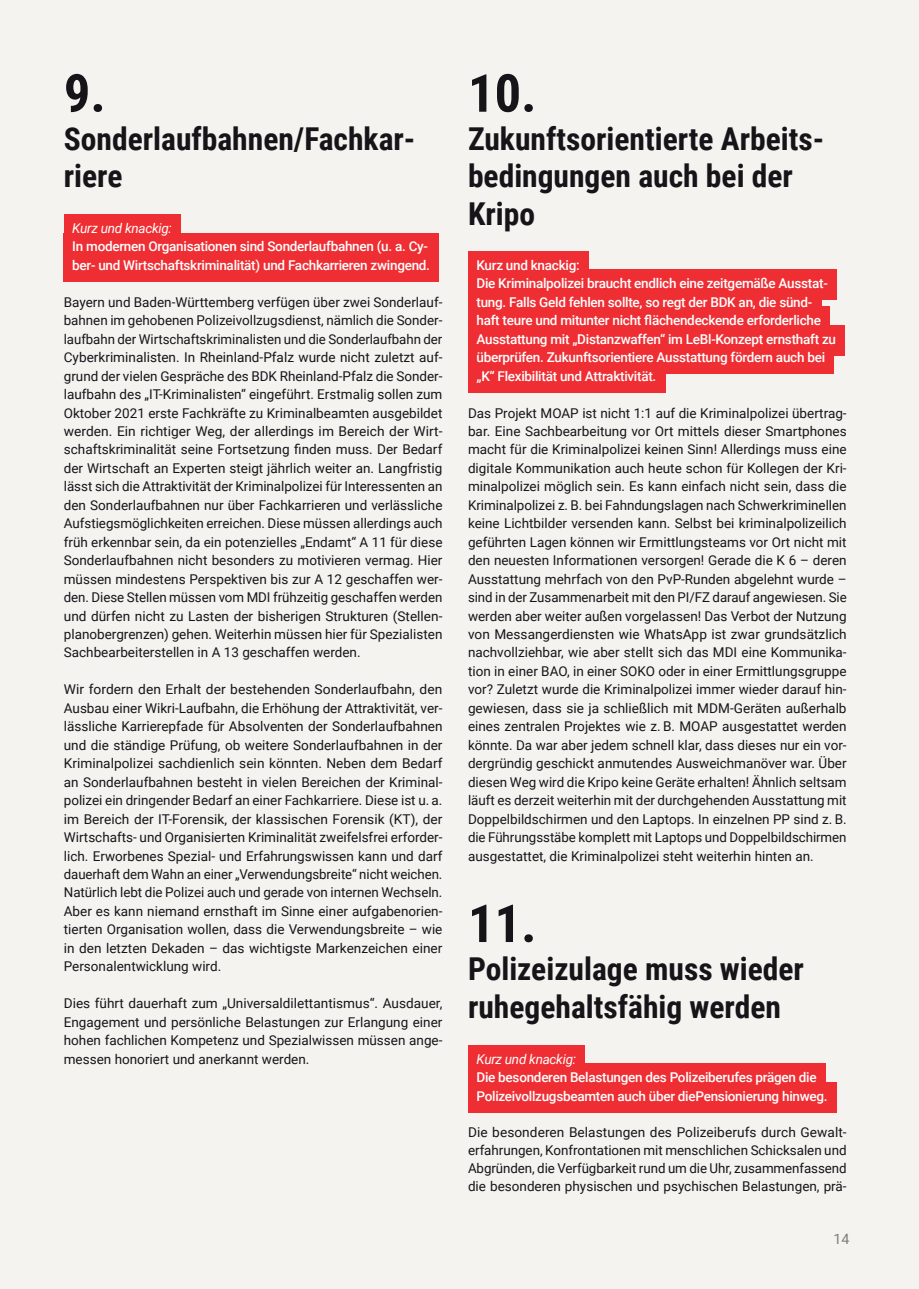
<style>
.page{position:relative;width:919px;height:1289px;background:#fff}
.page>*{position:absolute;margin:0;border:0;box-sizing:border-box;transform-origin:0 0}
.t1{font:700 52.5px "Roboto Condensed";color:#171419}
.t2{font:700 31.5px/37.8px "Roboto Condensed";color:#171419}
.t3{font:14.25px "Roboto";color:#7e7c78}
.t4{font:13.5px/18.5px "Roboto";color:#171419;text-align:justify}
.t5{font:500 13.5px/18.5px "Roboto";letter-spacing:-.02em;color:#fff}
.t6{font:italic 13.5px "Roboto";letter-spacing:-.02em;color:#fff}
</style>
<div class="page">
<div style="left:0;top:0;width:918px;height:1288px;background:#f5f3f0"></div>
<div style="left:64px;top:214px;width:117px;height:31px;background:#ee2e33"></div>
<div style="left:64px;top:233px;width:375px;height:49px;background:#ee2e33"></div>
<div style="left:468px;top:251px;width:120px;height:31px;background:#ee2e33"></div>
<div style="left:468px;top:270px;width:368px;height:30px;background:#ee2e33"></div>
<div style="left:468px;top:288px;width:353px;height:30px;background:#ee2e33"></div>
<div style="left:468px;top:306px;width:361px;height:31px;background:#ee2e33"></div>
<div style="left:468px;top:325px;width:376px;height:30px;background:#ee2e33"></div>
<div style="left:468px;top:343px;width:365px;height:31px;background:#ee2e33"></div>
<div style="left:468px;top:362px;width:197px;height:30px;background:#ee2e33"></div>
<div style="left:468px;top:1044px;width:116px;height:31px;background:#ee2e33"></div>
<div style="left:468px;top:1063px;width:357px;height:30px;background:#ee2e33"></div>
<div style="left:468px;top:1081px;width:368px;height:31px;background:#ee2e33"></div>
<h1 class="t1" style="left:64px;top:56px;width:43px">9.</h1>
<h2 class="t2" style="left:64px;top:118px;width:353px">Sonderlaufbahnen/Fachkar&shy;riere</h2>
<p class="t6" style="left:72px;top:219px;width:101px">Kurz und knackig:</p>
<p class="t5" style="left:72px;top:237px;width:359px">In modernen Organisationen sind Sonderlaufbahnen (u. a. Cy&shy;ber- und Wirtschaftskriminalität) und Fachkarrieren zwingend.</p>
<p class="t4" style="left:64px;top:292px;width:380px">Bayern und Baden-Württemberg verfügen über zwei Sonderlauf&shy;bahnen im gehobenen Polizeivollzugsdienst, nämlich die Sonder&shy;laufbahn der Wirtschaftskriminalisten und die Sonderlaufbahn der Cyberkriminalisten. In Rheinland-Pfalz wurde nicht zuletzt auf&shy;grund der vielen Gespräche des BDK Rheinland-Pfalz die Sonder&shy;laufbahn des „IT-Kriminalisten“ eingeführt. Erstmalig sollen zum Oktober 2021 erste Fachkräfte zu Kriminalbeamten ausgebildet werden. Ein richtiger Weg, der allerdings im Bereich der Wirt&shy;schaftskriminalität seine Fortsetzung finden muss. Der Bedarf der Wirtschaft an Experten steigt jährlich weiter an. Langfristig lässt sich die Attraktivität der Kriminalpolizei für Interessenten an den Sonderlaufbahnen nur über Fachkarrieren und verlässliche Aufstiegsmöglichkeiten erreichen. Diese müssen allerdings auch früh erkennbar sein, da ein potenzielles „Endamt“ A 11 für diese Sonderlaufbahnen nicht besonders zu motivieren vermag. Hier müssen mindestens Perspektiven bis zur A 12 geschaffen wer&shy;den. Diese Stellen müssen vom MDI frühzeitig geschaffen werden und dürfen nicht zu Lasten der bisherigen Strukturen (Stellen&shy;planobergrenzen) gehen. Weiterhin müssen hier für Spezialisten Sachbearbeiterstellen in A 13 geschaffen werden.</p>
<p class="t4" style="left:64px;top:680px;width:380px">Wir fordern den Erhalt der bestehenden Sonderlaufbahn, den Ausbau einer Wikri-Laufbahn, die Erhöhung der Attraktivität, ver&shy;lässliche Karrierepfade für Absolventen der Sonderlaufbahnen und die ständige Prüfung, ob weitere Sonderlaufbahnen in der Kriminalpolizei sachdienlich sein könnten. Neben dem Bedarf an Sonderlaufbahnen besteht in vielen Bereichen der Kriminal&shy;polizei ein dringender Bedarf an einer Fachkarriere. Diese ist u. a. im Bereich der IT-Forensik, der klassischen Forensik (KT), der Wirtschafts- und Organisierten Kriminalität zweifelsfrei erforder&shy;lich. Erworbenes Spezial- und Erfahrungswissen kann und darf dauerhaft dem Wahn an einer „Verwendungsbreite“ nicht weichen.<br>Natürlich lebt die Polizei auch und gerade von internen Wechseln.<br>Aber es kann niemand ernsthaft im Sinne einer aufgabenorien&shy;tierten Organisation wollen, dass die Verwendungsbreite – wie in den letzten Dekaden – das wichtigste Markenzeichen einer Personalentwicklung wird.</p>
<p class="t4" style="left:64px;top:993px;width:380px">Dies führt dauerhaft zum „Universaldilettantismus“. Ausdauer, Engagement und persönliche Belastungen zur Erlangung einer hohen fachlichen Kompetenz und Spezialwissen müssen ange&shy;messen honoriert und anerkannt werden.</p>
<h1 class="t1" style="left:468px;top:56px;width:70px">10.</h1>
<h2 class="t2" style="left:468px;top:118px;width:358px">Zukunftsorientierte Arbeits&shy;bedingungen auch bei der<br>Kripo</h2>
<p class="t5" style="left:476px;top:255px;width:361px">Kurz und knackig:<br>Die Kriminalpolizei braucht endlich eine zeitgemäße Ausstat&shy;tung. Falls Geld fehlen sollte, so regt der BDK an, die sünd&shy;haft teure und mitunter nicht flächendeckende erforderliche Ausstattung mit „Distanzwaffen“ im LeBl-Konzept ernsthaft zu überprüfen. Zukunftsorientiere Ausstattung fördern auch bei „K“ Flexibilität und Attraktivität.</p>
<p class="t4" style="left:468px;top:403px;width:380px">Das Projekt MOAP ist nicht 1:1 auf die Kriminalpolizei übertrag&shy;bar. Eine Sachbearbeitung vor Ort mittels dieser Smartphones macht für die Kriminalpolizei keinen Sinn! Allerdings muss eine digitale Kommunikation auch heute schon für Kollegen der Kri&shy;minalpolizei möglich sein. Es kann einfach nicht sein, dass die Kriminalpolizei z. B. bei Fahndungslagen nach Schwerkriminellen keine Lichtbilder versenden kann. Selbst bei kriminalpolizeilich geführten Lagen können wir Ermittlungsteams vor Ort nicht mit den neuesten Informationen versorgen! Gerade die K 6 – deren Ausstattung mehrfach von den PvP-Runden abgelehnt wurde – sind in der Zusammenarbeit mit den PI/FZ darauf angewiesen. Sie werden aber weiter außen vorgelassen! Das Verbot der Nutzung von Messangerdiensten wie WhatsApp ist zwar grundsätzlich nachvollziehbar, wie aber stellt sich das MDI eine Kommunika&shy;tion in einer BAO, in einer SOKO oder in einer Ermittlungsgruppe vor? Zuletzt wurde die Kriminalpolizei immer wieder darauf hin&shy;gewiesen, dass sie ja schließlich mit MDM-Geräten außerhalb eines zentralen Projektes wie z. B. MOAP ausgestattet werden könnte. Da war aber jedem schnell klar, dass dieses nur ein vor&shy;dergründig geschickt anmutendes Ausweichmanöver war. Über diesen Weg wird die Kripo keine Geräte erhalten! Ähnlich seltsam läuft es derzeit weiterhin mit der durchgehenden Ausstattung mit Doppelbildschirmen und den Laptops. In einzelnen PP sind z. B. die Führungsstäbe komplett mit Laptops und Doppelbildschirmen ausgestattet, die Kriminalpolizei steht weiterhin hinten an.</p>
<h1 class="t1" style="left:468px;top:886px;width:70px">11.</h1>
<h2 class="t2" style="left:468px;top:948px;width:337px">Polizeizulage muss wieder ruhegehaltsfähig werden</h2>
<p class="t6" style="left:476px;top:1049px;width:101px">Kurz und knackig:</p>
<p class="t5" style="left:476px;top:1067px;width:352px">Die besonderen Belastungen des Polizeiberufes prägen die<br>Polizeivollzugsbeamten auch über diePensionierung hinweg.</p>
<p class="t4" style="left:468px;top:1122px;width:380px;line-height:18px">Die besonderen Belastungen des Polizeiberufs durch Gewalt&shy;erfahrungen, Konfrontationen mit menschlichen Schicksalen und Abgründen, die Verfügbarkeit rund um die Uhr, zusammenfassend die besonderen physischen und psychischen Belastungen, prä-</p>
<p class="t3" style="left:833px;top:1229px;width:18px">14</p>
</div>
